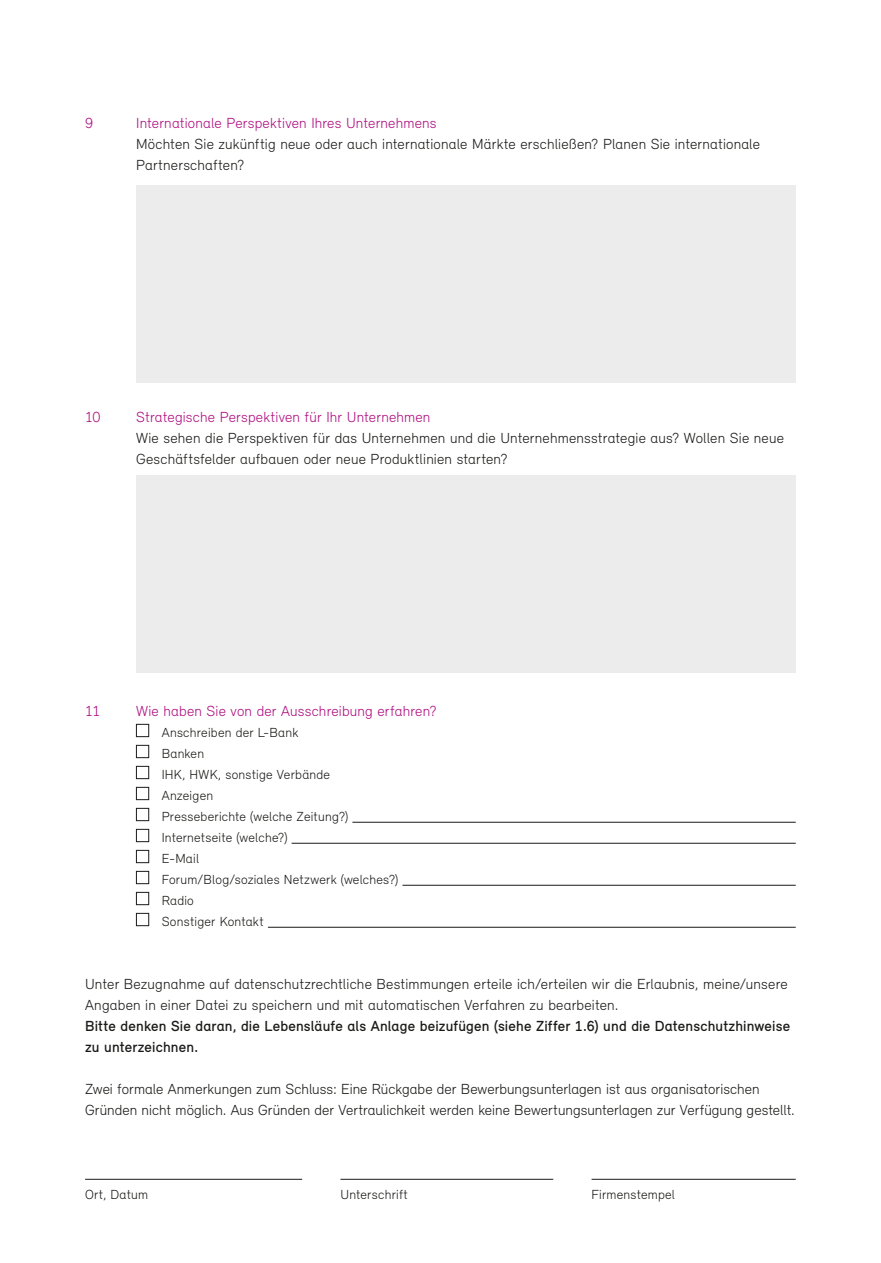
<style>
.page{position:relative;width:881px;height:1263px;background:#fff}
.page>*{position:absolute;margin:0;border:0;box-sizing:border-box;transform-origin:0 0}
.Copy_10_14{font:300 15px/21px "Relevant";letter-spacing:.005em;color:#1a1a18}
.Headline_10_14{font:300 15px "Relevant";letter-spacing:.01em;color:#af0e80}
.Copy_10_14-2{font:500 15px/21px "Relevant";letter-spacing:.01em;color:#1a1a18}
.Copy__Punkt_10_0{font:300 13.5px "Relevant";letter-spacing:.015em;color:#1a1a18}
.Copy__Ort__Dat___Un{font:300 13.5px "Relevant";letter-spacing:.015em;color:#1a1a18}
</style>
<div class="page">
<hr style="left:352px;top:822px;width:443px;height:1px;background:#1a1a18">
<hr style="left:291px;top:843px;width:504px;height:1px;background:#1a1a18">
<hr style="left:402px;top:885px;width:393px;height:1px;background:#1a1a18">
<hr style="left:268px;top:927px;width:527px;height:1px;background:#1a1a18">
<hr style="left:85px;top:1179px;width:217px;height:1px;background:#1a1a18">
<hr style="left:340px;top:1179px;width:213px;height:1px;background:#1a1a18">
<hr style="left:591px;top:1179px;width:204px;height:1px;background:#1a1a18">
<div style="left:136px;top:724px;width:13px;height:13px;border:1px solid #1a1a18"></div>
<div style="left:136px;top:745px;width:13px;height:13px;border:1px solid #1a1a18"></div>
<div style="left:136px;top:766px;width:13px;height:13px;border:1px solid #1a1a18"></div>
<div style="left:136px;top:787px;width:13px;height:13px;border:1px solid #1a1a18"></div>
<div style="left:136px;top:808px;width:13px;height:13px;border:1px solid #1a1a18"></div>
<div style="left:136px;top:829px;width:13px;height:13px;border:1px solid #1a1a18"></div>
<div style="left:136px;top:850px;width:13px;height:13px;border:1px solid #1a1a18"></div>
<div style="left:136px;top:871px;width:13px;height:13px;border:1px solid #1a1a18"></div>
<div style="left:136px;top:892px;width:13px;height:13px;border:1px solid #1a1a18"></div>
<div style="left:136px;top:913px;width:13px;height:13px;border:1px solid #1a1a18"></div>
<div style="left:136px;top:185px;width:659px;height:197px;background:#ececed"></div>
<div style="left:136px;top:475px;width:659px;height:198px;background:#ececed"></div>
<p class="Headline_10_14" style="left:85px;top:114px;width:9px">9</p>
<p class="Headline_10_14" style="left:136px;top:114px;width:302px">Internationale Perspektiven Ihres Unternehmens</p>
<p class="Copy_10_14" style="left:136px;top:133px;width:625px">Möchten Sie zukünftig neue oder auch internationale Märkte erschließen? Planen Sie internationale<br>Partnerschaften?</p>
<p class="Headline_10_14" style="left:85px;top:408px;width:17px">10</p>
<p class="Headline_10_14" style="left:136px;top:408px;width:296px">Strategische Perspektiven für Ihr Unternehmen</p>
<p class="Copy_10_14" style="left:136px;top:427px;width:649px">Wie sehen die Perspektiven für das Unternehmen und die Unternehmensstrategie aus? Wollen Sie neue<br>Geschäftsfelder aufbauen oder neue Produktlinien starten?</p>
<p class="Headline_10_14" style="left:85px;top:702px;width:17px">11</p>
<p class="Headline_10_14" style="left:136px;top:702px;width:302px">Wie haben Sie von der Ausschreibung erfahren?</p>
<p class="Copy__Punkt_10_0" style="left:162px;top:724px;width:138px">Anschreiben der L-Bank</p>
<p class="Copy__Punkt_10_0" style="left:162px;top:745px;width:44px">Banken</p>
<p class="Copy__Punkt_10_0" style="left:162px;top:766px;width:170px">IHK, HWK, sonstige Verbände</p>
<p class="Copy__Punkt_10_0" style="left:162px;top:787px;width:53px">Anzeigen</p>
<p class="Copy__Punkt_10_0" style="left:162px;top:808px;width:188px">Presseberichte (welche Zeitung?)</p>
<p class="Copy__Punkt_10_0" style="left:162px;top:829px;width:127px">Internetseite (welche?)</p>
<p class="Copy__Punkt_10_0" style="left:162px;top:850px;width:39px">E-Mail</p>
<p class="Copy__Punkt_10_0" style="left:162px;top:871px;width:238px">Forum/Blog/soziales Netzwerk (welches?)</p>
<p class="Copy__Punkt_10_0" style="left:162px;top:892px;width:34px">Radio</p>
<p class="Copy__Punkt_10_0" style="left:162px;top:913px;width:103px">Sonstiger Kontakt</p>
<p class="Copy_10_14" style="left:85px;top:973px;width:703px">Unter Bezugnahme auf datenschutzrechtliche Bestimmungen erteile ich/erteilen wir die Erlaubnis, meine/unsere<br>Angaben in einer Datei zu speichern und mit automatischen Verfahren zu bearbeiten.</p>
<p class="Copy_10_14-2" style="left:85px;top:1015px;width:706px">Bitte denken Sie daran, die Lebensläufe als Anlage beizufügen (siehe Ziffer 1.6) und die Datenschutzhinweise zu unterzeichnen.</p>
<p class="Copy_10_14" style="left:85px;top:1078px;width:711px">Zwei formale Anmerkungen zum Schluss: Eine Rückgabe der Bewerbungsunterlagen ist aus organisatorischen<br>Gründen nicht möglich. Aus Gründen der Vertraulichkeit werden keine Bewertungsunterlagen zur Verfügung gestellt.</p>
<p class="Copy__Ort__Dat___Un" style="left:85px;top:1186px;width:65px">Ort, Datum</p>
<p class="Copy__Ort__Dat___Un" style="left:340px;top:1186px;width:69px">Unterschrift</p>
<p class="Copy__Ort__Dat___Un" style="left:591px;top:1186px;width:85px">Firmenstempel</p>
</div>
